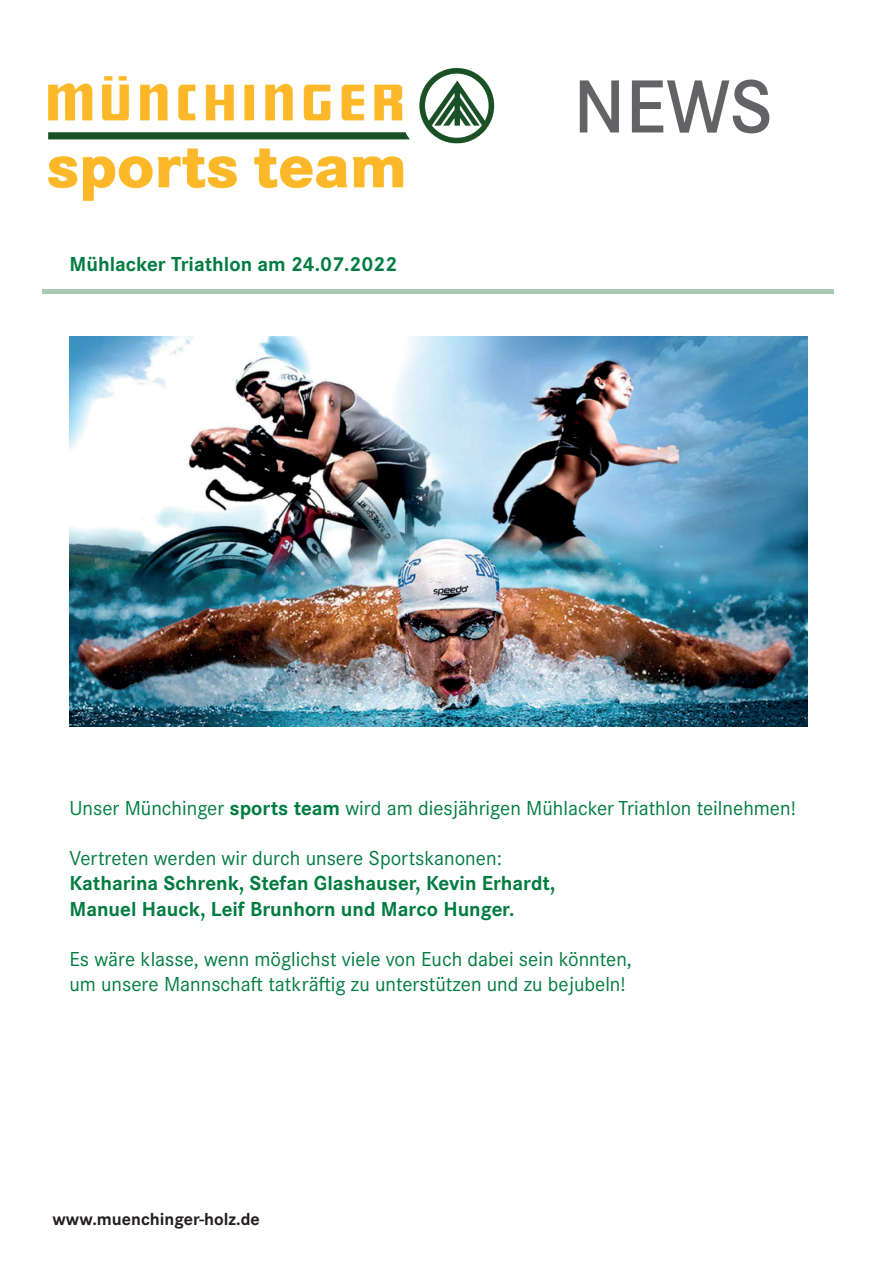
<style>
.page{position:relative;width:893px;height:1263px;background:#fff}
.page>*{position:absolute;margin:0;border:0;box-sizing:border-box;transform-origin:0 0}
.t1{font:600 78px "Corporate S Pro";color:#636366}
.t2{font:21px/25.2px "Corporate S Pro";color:#007c40}
.t3{font:700 21px/25.3px "Corporate S Pro";color:#007c40}
.t4{font:700 18px "Corporate S Pro";color:#231f20}
.s1{font-weight:700}
</style>
<div class="page">
<hr style="left:43px;top:289px;width:791px;height:4px;background:#a9cbb5">
<img style="left:69px;top:337px;width:738px;height:389px">
<img style="left:48px;top:67px;width:447px;height:134px">
<p class="t3" style="left:69px;top:250px;width:329px">Mühlacker Triathlon am 24.07.2022</p>
<h1 class="t1" style="left:573px;top:49px;width:201px">NEWS</h1>
<p class="t2" style="left:69px;top:794px;width:728px">Unser Münchinger <span class="s1">sports team</span> wird am diesjährigen Mühlacker Triathlon teilnehmen!</p>
<p class="t2" style="left:69px;top:844px;width:434px">Vertreten werden wir durch unsere Sportskanonen:</p>
<p class="t3" style="left:69px;top:869px;width:487px">Katharina Schrenk, Stefan Glashauser, Kevin Erhardt,<br>Manuel Hauck, Leif Brunhorn und Marco Hunger.</p>
<p class="t2" style="left:69px;top:945px;width:564px">Es wäre klasse, wenn möglichst viele von Euch dabei sein könnten, um unsere Mannschaft tatkräftig zu unterstützen und zu bejubeln!</p>
<p class="t4" style="left:52px;top:1204px;width:209px">www.muenchinger-holz.de</p>
</div>
